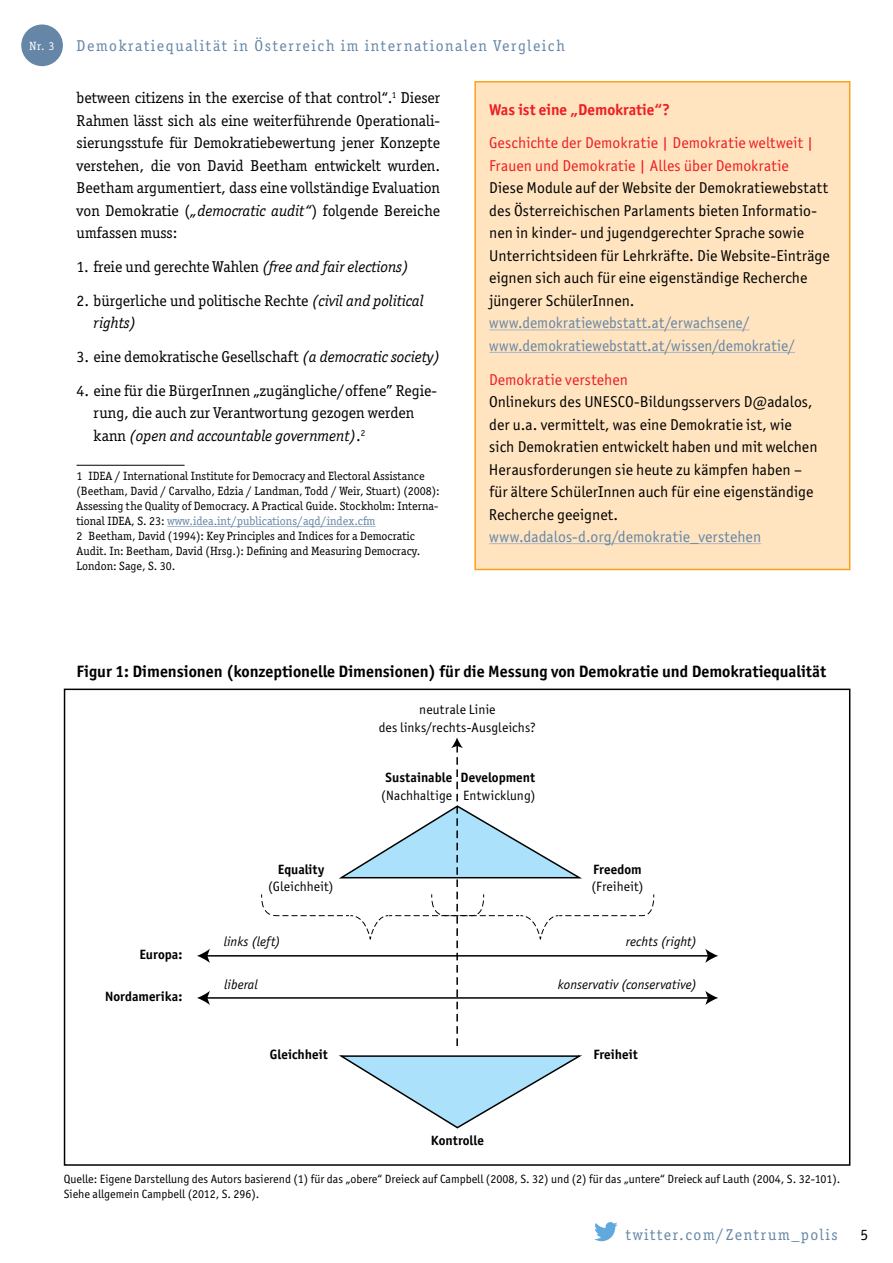
<style>
.page{position:relative;width:893px;height:1263px;background:#fff}
.page>*{position:absolute;margin:0;border:0;box-sizing:border-box;transform-origin:0 0}
.t1{font:700 16.5px "Officina San ITC";color:#000}
.t2{font:15.75px/22.5px "Officina Ser ITC";color:#000}
.t3{font:15.75px/22.5px "Officina San ITC";letter-spacing:.005em;color:#000}
.t4{font:15.75px/22.5px "Officina San ITC";letter-spacing:.005em;color:#6586a7}
.t5{font:15.75px/22.5px "Officina San ITC";letter-spacing:.005em;color:#ed1d24}
.t6{font:15.75px "Officina Ser ITC";letter-spacing:.1em;color:#6586a7}
.t7{font:700 15.75px "Officina San ITC";color:#ed1d24}
.t8{font:13.5px/17.7px "Officina San ITC";letter-spacing:.015em;color:#000;text-align:center}
.t9{font:700 13.5px "Officina San ITC";letter-spacing:.005em;color:#000}
.t10{font:italic 13.5px "Officina San ITC";letter-spacing:.005em;color:#000}
.t11{font:12px/15px "Officina Ser ITC";color:#000}
.t12{font:12px/15px "Officina San ITC";color:#000}
.t13{font:12px "Officina Ser ITC";color:#fff}
.s1{font-style:italic}
.s2{color:#6586a7}
</style>
<div class="page">
<hr style="left:77px;top:465px;width:108px;height:1px;background:#000">
<hr style="left:167px;top:526px;width:208px;height:1px;background:#a8b6cb">
<svg style="left:339px;top:1055px;width:243px;height:74px"></svg>
<hr style="left:203px;top:955px;width:506px;height:1px;background:#000">
<svg style="left:705px;top:949px;width:13px;height:14px"></svg>
<svg style="left:197px;top:949px;width:13px;height:14px"></svg>
<hr style="left:203px;top:997px;width:506px;height:2px;background:#000">
<svg style="left:705px;top:991px;width:13px;height:14px"></svg>
<svg style="left:197px;top:991px;width:13px;height:14px"></svg>
<svg style="left:261px;top:737px;width:394px;height:309px"></svg>
<div style="left:64px;top:688px;width:786px;height:478px;border:2px solid #000"></div>
<div style="left:474px;top:81px;width:377px;height:490px;background:#ffe4bf"></div>
<div style="left:22px;top:25px;width:40px;height:40px;background:#6586a7;border-radius:50%"></div>
<div style="left:21px;top:25px;width:42px;height:41px;border:2px solid #6586a7;border-radius:50%"></div>
<svg style="left:594px;top:1222px;width:24px;height:19px"></svg>
<p class="t13" style="left:30px;top:39px;width:26px">Nr. 3</p>
<p class="t6" style="left:77px;top:37px;width:490px">Demokratiequalität in Österreich im internationalen Vergleich</p>
<p class="t2" style="left:77px;top:87px;width:365px;text-align:justify">between citizens in the exercise of that control“.<sup>1</sup> Dieser Rahmen lässt sich als eine weiterführende Operationali&shy;sierungsstufe für Demokratiebewertung jener Konzepte verstehen, die von David Beetham entwickelt wurden.<br>Beetham argumentiert, dass eine vollständige Evaluation von Demokratie (<span class="s1">„democratic audit“</span>) folgende Bereiche umfassen muss:</p>
<p class="t2" style="left:77px;top:255px;width:334px">1. freie und gerechte Wahlen <span class="s1">(free and fair elections)</span></p>
<p class="t2" style="left:94px;top:289px;width:332px;text-indent:-17px">2. bürgerliche und politische Rechte <span class="s1">(civil and political rights)</span></p>
<p class="t2" style="left:77px;top:345px;width:365px">3. eine demokratische Gesellschaft <span class="s1">(a democratic society)</span></p>
<p class="t2" style="left:94px;top:379px;width:345px;text-indent:-17px">4. eine für die BürgerInnen „zugängliche/offene” Regie&shy;rung, die auch zur Verantwortung gezogen werden kann <span class="s1">(open and accountable government)</span>.<sup>2</sup></p>
<p class="t11" style="left:77px;top:469px;width:365px">1 IDEA / International Institute for Democracy and Electoral Assistance (Beetham, David / Carvalho, Edzia / Landman, Todd / Weir, Stuart) (2008):<br>Assessing the Quality of Democracy. A Practical Guide. Stockholm: Interna&shy;tional IDEA, S. 23: <span class="s2">www.idea.int/publications/aqd/index.cfm<br></span>2 Beetham, David (1994): Key Principles and Indices for a Democratic Audit. In: Beetham, David (Hrsg.): Defining and Measuring Democracy.<br>London: Sage, S. 30.</p>
<p class="t7" style="left:489px;top:99px;width:182px">Was ist eine „Demokratie“?</p>
<p class="t5" style="left:489px;top:132px;width:327px">Geschichte der Demokratie | Demokratie weltweit |<br>Frauen und Demokratie | Alles über Demokratie</p>
<p class="t3" style="left:489px;top:177px;width:342px">Diese Module auf der Website der Demokratiewebstatt des Österreichischen Parlaments bieten Informatio&shy;nen in kinder- und jugendgerechter Sprache sowie Unterrichtsideen für Lehrkräfte. Die Website-Einträge eignen sich auch für eine eigenständige Recherche jüngerer SchülerInnen.</p>
<p class="t4" style="left:489px;top:312px;width:307px">www.demokratiewebstatt.at/erwachsene/ www.demokratiewebstatt.at/wissen/demokratie/</p>
<p class="t5" style="left:489px;top:368px;width:141px">Demokratie verstehen</p>
<p class="t3" style="left:489px;top:390px;width:330px">Onlinekurs des UNESCO-Bildungsservers D@adalos, der u.a. vermittelt, was eine Demokratie ist, wie sich Demokratien entwickelt haben und mit welchen Herausforderungen sie heute zu kämpfen haben – für ältere SchülerInnen auch für eine eigenständige Recherche geeignet.</p>
<p class="t4" style="left:489px;top:525px;width:273px">www.dadalos-d.org/demokratie_verstehen</p>
<p class="t1" style="left:77px;top:661px;width:751px">Figur 1: Dimensionen (konzeptionelle Dimensionen) für die Messung von Demokratie und Demokratiequalität</p>
<p class="t8" style="left:379px;top:701px;width:159px">neutrale Linie<br>des links/rechts-Ausgleichs?</p>
<p class="t9" style="left:139px;top:946px;width:44px">Europa:</p>
<p class="t9" style="left:105px;top:988px;width:79px">Nordamerika:</p>
<p class="t9" style="left:278px;top:860px;width:48px">Equality</p>
<p class="t8" style="left:268px;top:878px;width:67px">(Gleichheit)</p>
<p class="t9" style="left:386px;top:769px;width:151px">Sustainable Development</p>
<p class="t8" style="left:381px;top:787px;width:156px">(Nachhaltige Entwicklung)</p>
<p class="t9" style="left:593px;top:860px;width:50px">Freedom</p>
<p class="t8" style="left:591px;top:878px;width:54px">(Freiheit)</p>
<p class="t10" style="left:224px;top:934px;width:58px">links (left)</p>
<p class="t10" style="left:626px;top:934px;width:72px">rechts (right)</p>
<p class="t10" style="left:224px;top:977px;width:35px">liberal</p>
<p class="t10" style="left:558px;top:977px;width:140px">konservativ (conservative)</p>
<p class="t9" style="left:270px;top:1046px;width:59px">Gleichheit</p>
<p class="t9" style="left:593px;top:1046px;width:46px">Freiheit</p>
<p class="t9" style="left:431px;top:1132px;width:55px">Kontrolle</p>
<p class="t12" style="left:64px;top:1172px;width:778px">Quelle: Eigene Darstellung des Autors basierend (1) für das „obere“ Dreieck auf Campbell (2008, S. 32) und (2) für das „untere“ Dreieck auf Lauth (2004, S. 32-101).<br>Siehe allgemein Campbell (2012, S. 296).</p>
<p class="t6" style="left:626px;top:1225px;width:213px">twitter.com/Zentrum_polis</p>
<p class="t2" style="left:860px;top:1223px;width:9px">5</p>
</div>
